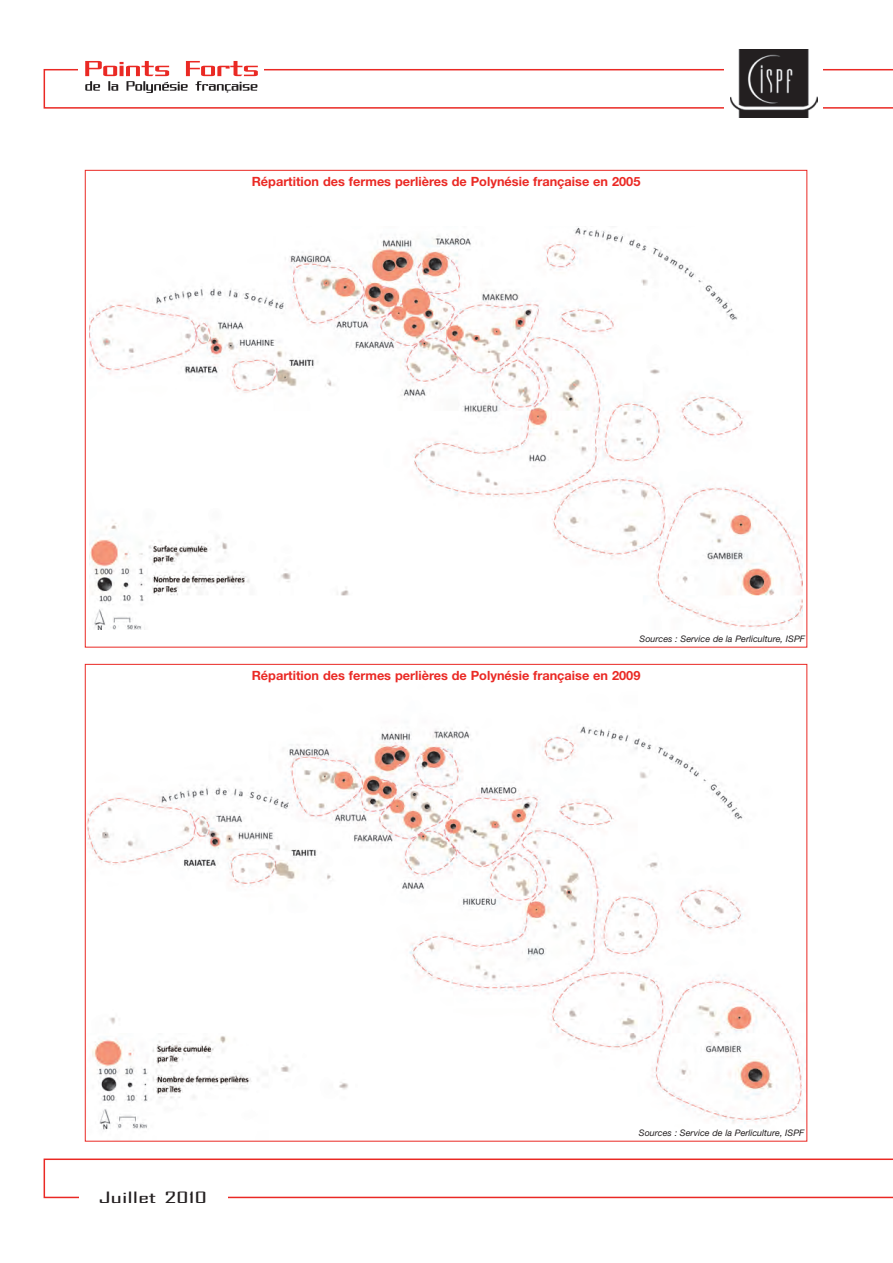
<style>
.page{position:relative;width:893px;height:1263px;background:#fff}
.page>*{position:absolute;margin:0;border:0;box-sizing:border-box;transform-origin:0 0}
.t1{font:15px "Bureau Agency";color:#231f20;scale:2 1}
.t2{font:700 12.75px "Helvetica Neue";color:#ea2924}
.t3{font:italic 9px "Helvetica Neue";color:#231f20}
</style>
<div class="page">
<img style="left:737px;top:49px;width:75px;height:69px">
<svg style="left:44px;top:1158px;width:849px;height:40px"></svg>
<svg style="left:44px;top:61px;width:849px;height:48px"></svg>
<div style="left:79px;top:1191px;width:149px;height:28px;background:#fff"></div>
<img style="left:90px;top:227px;width:712px;height:402px">
<img style="left:87px;top:726px;width:716px;height:404px">
<p class="t2" style="left:252px;top:177px;width:390px">Répartition des fermes perlières de Polynésie française en 2005</p>
<p class="t3" style="left:639px;top:635px;width:167px">Sources : Service de la Perliculture, ISPF</p>
<p class="t2" style="left:252px;top:671px;width:390px">Répartition des fermes perlières de Polynésie française en 2009</p>
<p class="t1" style="left:100px;top:1189px;width:55px">Juillet 2010</p>
<p class="t3" style="left:639px;top:1129px;width:167px">Sources : Service de la Perliculture, ISPF</p>
</div>
